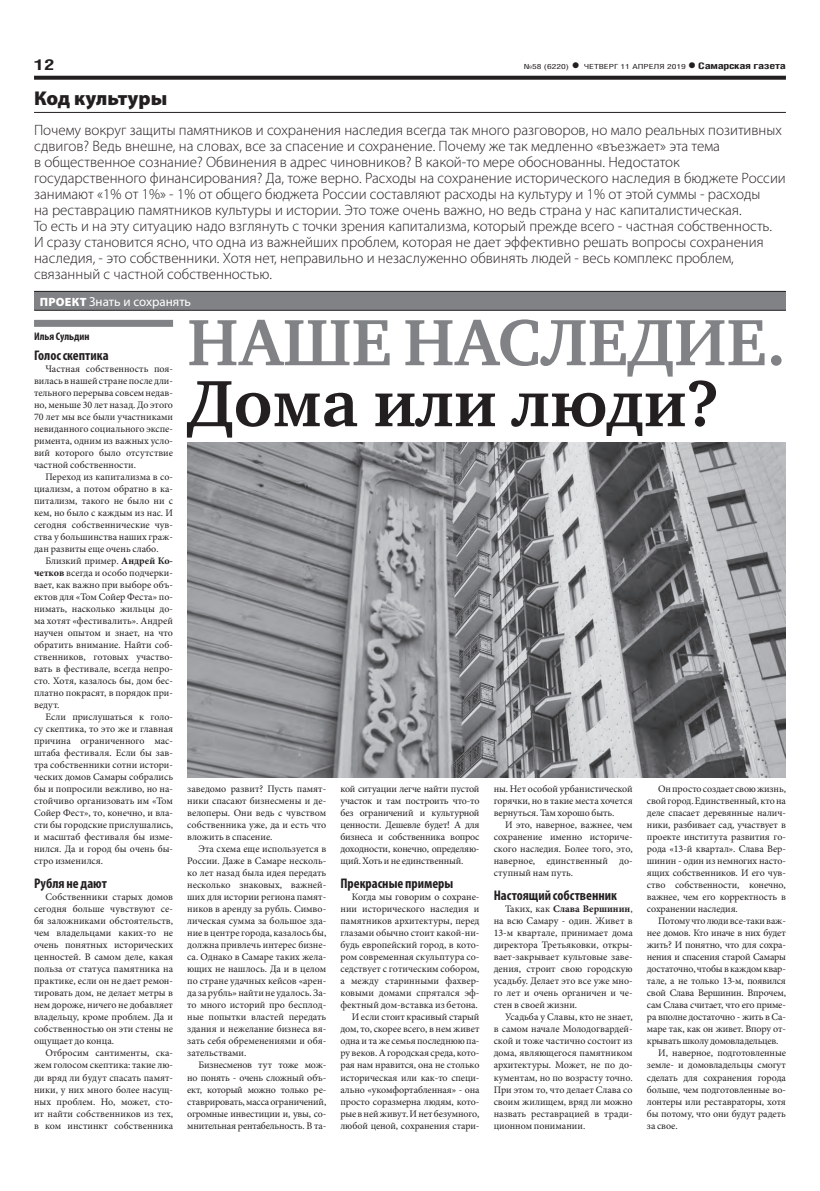
<style>
.page{position:relative;width:820px;height:1191px;background:#fff}
.page>*{position:absolute;margin:0;border:0;box-sizing:border-box;transform-origin:0 0}
.ЗАГОЛОВОК{font:700 67px/61px "Charter C";color:#808285}
.КОЛОНТИТУЛ{font:900 20px "Myriad Pro";color:#231f20}
.ПОДЗАГОЛОВОК{font:300 15px/16px "Myriad Pro";color:#231f20}
.t1{font:700 15px "Helios Cond";color:#231f20;scale:1.4 1}
.ЗАГ_в_ТЕКСТЕ{font:700 condensed 14px "Myriad Pro";color:#231f20}
.РУБРИКА{font:13px "Myriad Pro";color:#fff}
.АВТОР_чб__копия{font:700 condensed 11px "Myriad Pro";color:#231f20}
.ОСНОВНОЙ__копия__3{font:10px/12px "Minion Pro";color:#231f20;text-align:justify}
.t2{font:700 9px "Helios Cond";letter-spacing:-.02em;color:#231f20;scale:1.4 1}
.t3{font:7px "Helios Cond";color:#231f20;scale:1.4 1}
.s1{font-weight:700;font-size:16px}
.s2{font-size:16px}
.s3{font-weight:900;font-size:12px}
.s4{font-weight:700}
.s5{color:#231f20}
</style>
<div class="page">
<svg style="left:34px;top:76px;width:751px;height:4px;background:#322f2f"></svg>
<hr style="left:34px;top:112px;width:751px;height:1px;background:#231f20">
<div style="left:34px;top:292px;width:751px;height:18px;background:#808285"></div>
<hr style="left:34px;top:291px;width:751px;height:1px;background:#231f20">
<hr style="left:34px;top:310px;width:751px;height:1px;background:#231f20">
<img style="left:187px;top:442px;width:598px;height:335px">
<div style="left:34px;top:320px;width:139px;height:7px;background:#808285"></div>
<p class="t1" style="left:34px;top:55px;width:16px">12</p>
<p class="t3" style="left:523px;top:63px;width:117px">№58 (6220) <span class="s1">•</span> ЧЕТВЕРГ 11 АПРЕЛЯ 2019</p>
<p class="t2" style="left:687px;top:61px;width:72px"><span class="s2">•</span> Самарская газета</p>
<p class="КОЛОНТИТУЛ" style="left:34px;top:86px;width:135px">Код культуры</p>
<p class="ПОДЗАГОЛОВОК" style="left:34px;top:122px;width:753px">Почему вокруг защиты памятников и сохранения наследия всегда так много разговоров, но мало реальных позитивных сдвигов? Ведь внешне, на словах, все за спасение и сохранение. Почему же так медленно «въезжает» эта тема<br>в общественное сознание? Обвинения в адрес чиновников? В какой-то мере обоснованны. Недостаток государственного финансирования? Да, тоже верно. Расходы на сохранение исторического наследия в бюджете России занимают «1% от 1%» - 1% от общего бюджета России составляют расходы на культуру и 1% от этой суммы - расходы<br>на реставрацию памятников культуры и истории. Это тоже очень важно, но ведь страна у нас капиталистическая.<br>То есть и на эту ситуацию надо взглянуть с точки зрения капитализма, который прежде всего - частная собственность.<br>И сразу становится ясно, что одна из важнейших проблем, которая не дает эффективно решать вопросы сохранения наследия, - это собственники. Хотя нет, неправильно и незаслуженно обвинять людей - весь комплекс проблем, связанный с частной собственностью.</p>
<p class="РУБРИКА" style="left:40px;top:293px;width:152px"><span class="s3">ПРОЕКТ</span> Знать и сохранять</p>
<p class="АВТОР_чб__копия" style="left:34px;top:330px;width:57px">Илья Сульдин</p>
<p class="ЗАГ_в_ТЕКСТЕ" style="left:34px;top:347px;width:76px">Голос скептика</p>
<p class="ОСНОВНОЙ__копия__3" style="left:34px;top:363px;width:140px;text-indent:11px">Частная собственность поя&shy;вилась в нашей стране после дли&shy;тельного перерыва совсем недав&shy;но, меньше 30 лет назад. До этого 70 лет мы все были участниками невиданного социального экспе&shy;римента, одним из важных усло&shy;вий которого было отсутствие частной собственности.</p>
<p class="ОСНОВНОЙ__копия__3" style="left:34px;top:471px;width:140px;text-indent:11px">Переход из капитализма в со&shy;циализм, а потом обратно в ка&shy;питализм, такого не было ни с кем, но было с каждым из нас. И сегодня собственнические чув&shy;ства у большинства наших граж&shy;дан развиты еще очень слабо.</p>
<p class="ОСНОВНОЙ__копия__3" style="left:34px;top:555px;width:140px;text-indent:11px">Близкий пример. <span class="s4">Андрей Ко&shy;четков</span> всегда и особо подчерки&shy;вает, как важно при выборе объ&shy;ектов для «Том Сойер Феста» по&shy;нимать, насколько жильцы до&shy;ма хотят «фестивалить». Андрей научен опытом и знает, на что обратить внимание. Найти соб&shy;ственников, готовых участво&shy;вать в фестивале, всегда непро&shy;сто. Хотя, казалось бы, дом бес&shy;платно покрасят, в порядок при&shy;ведут.</p>
<p class="ОСНОВНОЙ__копия__3" style="left:34px;top:711px;width:140px;text-indent:11px">Если прислушаться к голо&shy;су скептика, то это же и главная причина ограниченного мас&shy;штаба фестиваля. Если бы зав&shy;тра собственники сотни истори&shy;ческих домов Самары собрались бы и попросили вежливо, но на&shy;стойчиво организовать им «Том Сойер Фест», то, конечно, и вла&shy;сти бы городские прислушались, и масштаб фестиваля бы изме&shy;нился. Да и город бы очень бы&shy;стро изменился.</p>
<p class="ЗАГ_в_ТЕКСТЕ" style="left:34px;top:875px;width:74px">Рубля не дают</p>
<p class="ОСНОВНОЙ__копия__3" style="left:34px;top:891px;width:140px;text-indent:11px">Собственники старых домов сегодня больше чувствуют се&shy;бя заложниками обстоятельств, чем владельцами каких-то не очень понятных исторических ценностей. В самом деле, какая польза от статуса памятника на практике, если он не дает ремон&shy;тировать дом, не делает метры в нем дороже, ничего не добавляет владельцу, кроме проблем. Да и собственностью он эти стены не ощущает до конца.</p>
<p class="ОСНОВНОЙ__копия__3" style="left:34px;top:1047px;width:140px;text-indent:11px">Отбросим сантименты, ска&shy;жем голосом скептика: такие лю&shy;ди вряд ли будут спасать памят&shy;ники, у них много более насущ&shy;ных проблем. Но, может, сто&shy;ит найти собственников из тех, в ком инстинкт собственника</p>
<p class="ЗАГОЛОВОК" style="left:187px;top:313px;width:600px">НАШЕ НАСЛЕДИЕ.<br><span class="s5">Дома или люди?</span></p>
<p class="ОСНОВНОЙ__копия__3" style="left:187px;top:783px;width:140px">заведомо развит? Пусть памят&shy;ники спасают бизнесмены и де&shy;велоперы. Они ведь с чувством собственника уже, да и есть что вложить в спасение.</p>
<p class="ОСНОВНОЙ__копия__3" style="left:187px;top:843px;width:140px;text-indent:11px">Эта схема еще используется в России. Даже в Самаре несколь&shy;ко лет назад была идея передать несколько знаковых, важней&shy;ших для истории региона памят&shy;ников в аренду за рубль. Симво&shy;лическая сумма за большое зда&shy;ние в центре города, казалось бы, должна привлечь интерес бизне&shy;са. Однако в Самаре таких жела&shy;ющих не нашлось. Да и в целом по стране удачных кейсов «арен&shy;да за рубль» найти не удалось. За&shy;то много историй про бесплод&shy;ные попытки властей передать здания и нежелание бизнеса вя&shy;зать себя обременениями и обя&shy;зательствами.</p>
<p class="ОСНОВНОЙ__копия__3" style="left:187px;top:1059px;width:140px;text-indent:11px">Бизнесменов тут тоже мож&shy;но понять - очень сложный объ&shy;ект, который можно только ре&shy;ставрировать, масса ограничений, огромные инвестиции и, увы, со&shy;мнительная рентабельность. В та-</p>
<p class="ОСНОВНОЙ__копия__3" style="left:340px;top:783px;width:140px">кой ситуации легче найти пустой участок и там построить что-то без ограничений и культурной ценности. Дешевле будет! А для бизнеса и собственника вопрос доходности, конечно, определяю&shy;щий. Хоть и не единственный.</p>
<p class="ЗАГ_в_ТЕКСТЕ" style="left:340px;top:875px;width:114px">Прекрасные примеры</p>
<p class="ОСНОВНОЙ__копия__3" style="left:340px;top:891px;width:140px;text-indent:11px">Когда мы говорим о сохране&shy;нии исторического наследия и памятников архитектуры, перед глазами обычно стоит какой-ни&shy;будь европейский город, в кото&shy;ром современная скульптура со&shy;седствует с готическим собором, а между старинными фахвер&shy;ковыми домами спрятался эф&shy;фектный дом-вставка из бетона.</p>
<p class="ОСНОВНОЙ__копия__3" style="left:340px;top:1011px;width:140px;text-indent:11px">И если стоит красивый старый дом, то, скорее всего, в нем живет одна и та же семья последнюю па&shy;ру веков. А городская среда, кото&shy;рая нам нравится, она не столько историческая или как-то специ&shy;ально «укомфортабленная» - она просто соразмерна людям, кото&shy;рые в ней живут. И нет безумного, любой ценой, сохранения стари-</p>
<p class="ОСНОВНОЙ__копия__3" style="left:493px;top:783px;width:140px">ны. Нет особой урбанистической горячки, но в такие места хочется вернуться. Там хорошо быть.</p>
<p class="ОСНОВНОЙ__копия__3" style="left:493px;top:819px;width:140px;text-indent:11px">И это, наверное, важнее, чем сохранение именно историче&shy;ского наследия. Более того, это, наверное, единственный до&shy;ступный нам путь.</p>
<p class="ЗАГ_в_ТЕКСТЕ" style="left:493px;top:887px;width:125px">Настоящий собственник</p>
<p class="ОСНОВНОЙ__копия__3" style="left:493px;top:903px;width:140px;text-indent:11px">Таких, как <span class="s4">Слава Вершинин</span>, на всю Самару - один. Живет в 13-м квартале, принимает дома директора Третьяковки, откры&shy;вает-закрывает культовые заве&shy;дения, строит свою городскую усадьбу. Делает это все уже мно&shy;го лет и очень органичен и че&shy;стен в своей жизни.</p>
<p class="ОСНОВНОЙ__копия__3" style="left:493px;top:1011px;width:140px;text-indent:11px">Усадьба у Славы, кто не знает, в самом начале Молодогвардей&shy;ской и тоже частично состоит из дома, являющегося памятником архитектуры. Может, не по до&shy;кументам, но по возрасту точно.<br>При этом то, что делает Слава со своим жилищем, вряд ли можно назвать реставрацией в тради&shy;ционном понимании.</p>
<p class="ОСНОВНОЙ__копия__3" style="left:646px;top:783px;width:140px;text-indent:11px">Он просто создает свою жизнь, свой город. Единственный, кто на деле спасает деревянные налич&shy;ники, разбивает сад, участвует в проекте института развития го&shy;рода «13-й квартал». Слава Вер&shy;шинин - один из немногих насто&shy;ящих собственников. И его чув&shy;ство собственности, конечно, важнее, чем его корректность в сохранении наследия.</p>
<p class="ОСНОВНОЙ__копия__3" style="left:646px;top:915px;width:140px;text-indent:11px">Потому что люди все-таки важ&shy;нее домов. Кто иначе в них будет жить? И понятно, что для сохра&shy;нения и спасения старой Самары достаточно, чтобы в каждом квар&shy;тале, а не только 13-м, появился свой Слава Вершинин. Впрочем, сам Слава считает, что его приме&shy;ра вполне достаточно - жить в Са&shy;маре так, как он живет. Впору от&shy;крывать школу домовладельцев.</p>
<p class="ОСНОВНОЙ__копия__3" style="left:646px;top:1047px;width:140px;text-indent:11px">И, наверное, подготовленные земле- и домовладельцы смогут сделать для сохранения города больше, чем подготовленные во&shy;лонтеры или реставраторы, хотя бы потому, что они будут радеть за свое.</p>
</div>
